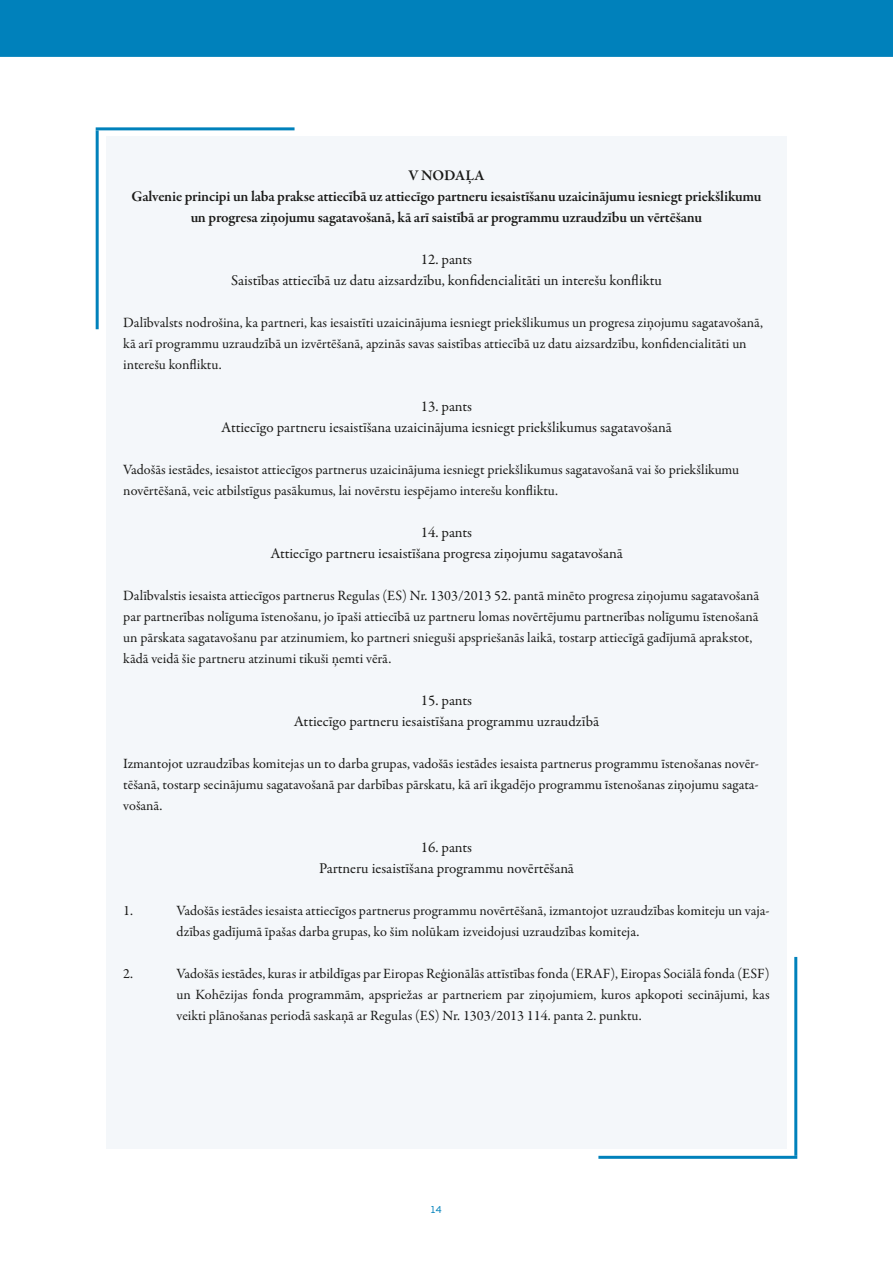
<style>
.page{position:relative;width:893px;height:1263px;background:#fff}
.page>*{position:absolute;margin:0;border:0;box-sizing:border-box;transform-origin:0 0}
.body_centré{font:15px/21px "Garamond Premr Pro";color:#1a1a18;text-align:center}
.body_centré-2{font:600 15px/21px "Garamond Premr Pro";letter-spacing:-.01em;color:#1a1a18;text-align:center}
.body_reglement{font:14.25px/21px "Garamond Premr Pro";color:#1a1a18}
.body_reglement_bulle{font:14.25px/21px "Garamond Premr Pro";color:#1a1a18}
.t1{font:10.5px "EC Square Sans Pro";color:#0081bb}
</style>
<div class="page">
<div style="left:0;top:0;width:893px;height:57px;background:#0081bb"></div>
<hr style="left:794px;top:957px;width:3px;height:199px;background:#0081bb">
<hr style="left:598px;top:1156px;width:199px;height:3px;background:#0081bb">
<hr style="left:96px;top:130px;width:3px;height:199px;background:#0081bb">
<hr style="left:96px;top:127px;width:199px;height:3px;background:#0081bb">
<div style="left:106px;top:136px;width:681px;height:1012px;background:#f4f7fa"></div>
<p class="body_centré-2" style="left:131px;top:165px;width:631px">V NODAĻA<br>Galvenie principi un laba prakse attiecībā uz attiecīgo partneru iesaistīšanu uzaicinājumu iesniegt priekšlikumu un progresa ziņojumu sagatavošanā, kā arī saistībā ar programmu uzraudzību un vērtēšanu</p>
<p class="body_centré" style="left:231px;top:249px;width:432px">12. pants<br>Saistības attiecībā uz datu aizsardzību, konfidencialitāti un interešu konfliktu</p>
<p class="body_reglement" style="left:123px;top:312px;width:641px">Dalībvalsts nodrošina, ka partneri, kas iesaistīti uzaicinājuma iesniegt priekšlikumus un progresa ziņojumu sagatavošanā, kā arī programmu uzraudzībā un izvērtēšanā, apzinās savas saistības attiecībā uz datu aizsardzību, konfidencialitāti un interešu konfliktu.</p>
<p class="body_centré" style="left:221px;top:396px;width:452px">13. pants<br>Attiecīgo partneru iesaistīšana uzaicinājuma iesniegt priekšlikumus sagatavošanā</p>
<p class="body_reglement" style="left:123px;top:459px;width:617px">Vadošās iestādes, iesaistot attiecīgos partnerus uzaicinājuma iesniegt priekšlikumus sagatavošanā vai šo priekšlikumu novērtēšanā, veic atbilstīgus pasākumus, lai novērstu iespējamo interešu konfliktu.</p>
<p class="body_centré" style="left:270px;top:522px;width:354px">14. pants<br>Attiecīgo partneru iesaistīšana progresa ziņojumu sagatavošanā</p>
<p class="body_reglement" style="left:123px;top:585px;width:637px">Dalībvalstis iesaista attiecīgos partnerus Regulas (ES) Nr. 1303/2013 52. pantā minēto progresa ziņojumu sagatavošanā par partnerības nolīguma īstenošanu, jo īpaši attiecībā uz partneru lomas novērtējumu partnerības nolīgumu īstenošanā un pārskata sagatavošanu par atzinumiem, ko partneri snieguši apspriešanās laikā, tostarp attiecīgā gadījumā aprakstot, kādā veidā šie partneru atzinumi tikuši ņemti vērā.</p>
<p class="body_centré" style="left:294px;top:690px;width:307px">15. pants<br>Attiecīgo partneru iesaistīšana programmu uzraudzībā</p>
<p class="body_reglement" style="left:123px;top:753px;width:637px;text-align:justify">Izmantojot uzraudzības komitejas un to darba grupas, vadošās iestādes iesaista partnerus programmu īstenošanas novēr&shy;tēšanā, tostarp secinājumu sagatavošanā par darbības pārskatu, kā arī ikgadējo programmu īstenošanas ziņojumu sagata&shy;vošanā.</p>
<p class="body_centré" style="left:319px;top:837px;width:256px">16. pants<br>Partneru iesaistīšana programmu novērtēšanā</p>
<p class="body_reglement_bulle" style="left:123px;top:900px;width:11px">1.</p>
<p class="body_reglement_bulle" style="left:176px;top:900px;width:595px">Vadošās iestādes iesaista attiecīgos partnerus programmu novērtēšanā, izmantojot uzraudzības komiteju un vaja&shy;dzības gadījumā īpašas darba grupas, ko šim nolūkam izveidojusi uzraudzības komiteja.</p>
<p class="body_reglement_bulle" style="left:123px;top:963px;width:11px">2.</p>
<p class="body_reglement_bulle" style="left:176px;top:963px;width:595px;text-align:justify">Vadošās iestādes, kuras ir atbildīgas par Eiropas Reģionālās attīstības fonda (ERAF), Eiropas Sociālā fonda (ESF) un Kohēzijas fonda programmām, apspriežas ar partneriem par ziņojumiem, kuros apkopoti secinājumi, kas veikti plānošanas periodā saskaņā ar Regulas (ES) Nr. 1303/2013 114. panta 2. punktu.</p>
<p class="t1" style="left:430px;top:1203px;width:13px">14</p>
</div>
